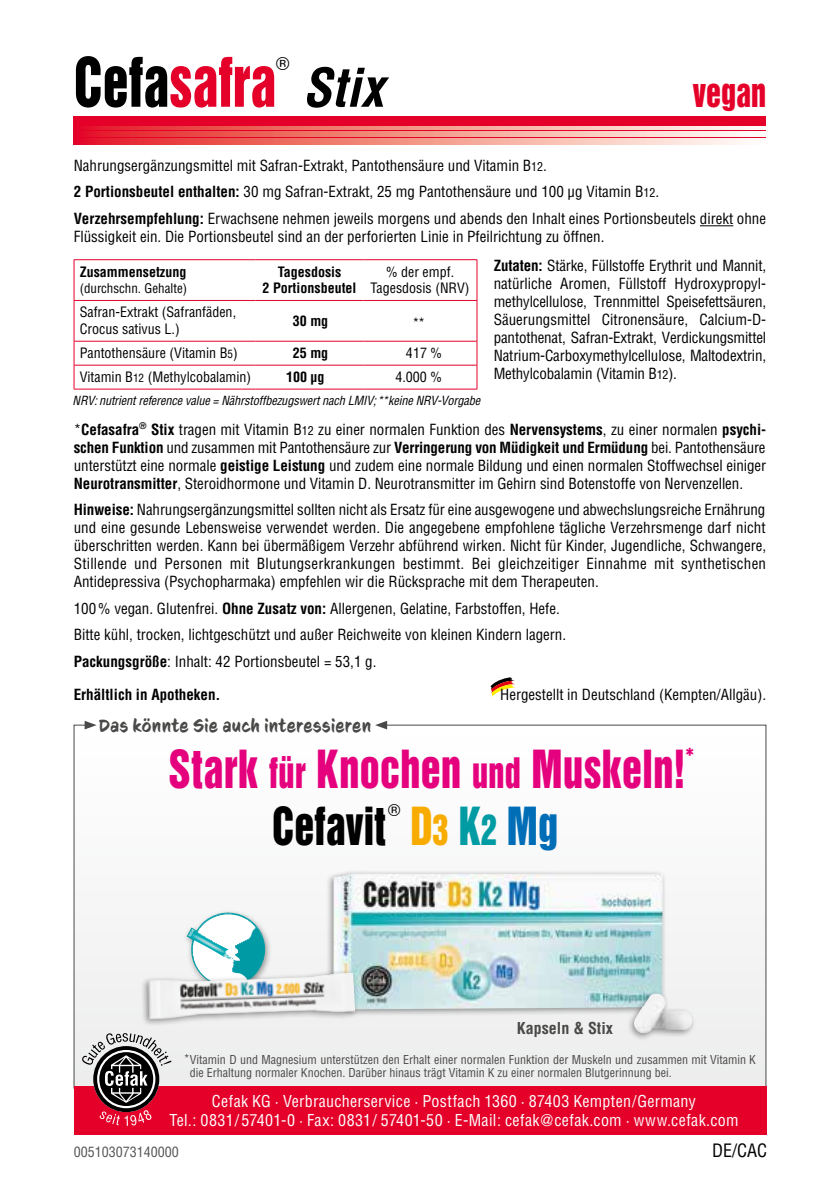
<style>
.page{position:relative;width:840px;height:1191px;background:#fff}
.page>*{position:absolute;margin:0;border:0;box-sizing:border-box;transform-origin:0 0}
.t1{font:62.4px "Helvetica Inserat";color:#e40029;scale:.83 1}
.t2{font:italic 700 condensed 52px "Helvetica";color:#000}
.t3{font:48px "Helvetica Inserat LT Pro";letter-spacing:.01em;color:#e5007d;scale:.83 1}
.t4{font:48px "Helvetica Inserat";color:#000;scale:.83 1}
.t5{font:48px "Helvetica Inserat";color:#006eb7;scale:.83 1}
.t6{font:36px "Helvetica Inserat";color:#e40029;scale:.83 1}
.t7{font:18px "CC Sign Language";letter-spacing:.045em;color:#494948}
.t8{font:condensed 18px "Helvetica";color:#000}
.t9{font:18px "Helvetica";color:#000}
.t10{font:16.6px "Helvetica";color:#000}
.t11{font:condensed 16px/19.2px "Helvetica";letter-spacing:.02em;color:#fff;text-align:center}
.t12{font:700 condensed 16px "Helvetica";color:#494948}
.t13{font:condensed 15px/18px "Helvetica";color:#000;text-align:justify}
.t14{font:700 condensed 15px "Helvetica";color:#000}
.t15{font:condensed 14px/16.8px "Helvetica";color:#000;text-align:center}
.t16{font:700 condensed 14px/16.8px "Helvetica";color:#000;text-align:center}
.t17{font:condensed 14px "Helvetica";color:#565656}
.t18{font:condensed 13px "Helvetica";color:#000}
.t19{font:italic condensed 12.4px "Helvetica";letter-spacing:-.01em;color:#000}
.t20{font:condensed 12px/13px "Helvetica";color:#494948}
.s1{color:#000}
.s2{font-size:12px}
.s3{font-weight:700}
.s4{font-size:11.2px}
.s5{font-size:38.4px}
.s6{color:#f8ac00}
.s7{font-size:38.4px;color:#f8ac00}
.s8{color:#009ba3}
.s9{font-size:38.4px;color:#009ba3}
</style>
<div class="page">
<hr style="left:699px;top:225px;width:33px;height:1px;background:#000">
<svg style="left:490px;top:677px;width:25px;height:20px"></svg>
<svg style="left:74px;top:116px;width:691px;height:23px;background:#e72441"></svg>
<svg style="left:74px;top:139px;width:666px;height:6px;background:#f18e87"></svg>
<svg style="left:74px;top:132px;width:691px;height:4px;background:#f2928b"></svg>
<svg style="left:74px;top:126px;width:691px;height:3px;background:#f2928b"></svg>
<svg style="left:75px;top:260px;width:401px;height:129px"></svg>
<hr style="left:74px;top:260px;width:1px;height:40px;background:#e40029">
<hr style="left:74px;top:259px;width:181px;height:1px;background:#e40029">
<hr style="left:255px;top:259px;width:108px;height:1px;background:#e40029">
<hr style="left:363px;top:259px;width:114px;height:1px;background:#e40029">
<hr style="left:476px;top:260px;width:1px;height:40px;background:#e40029">
<hr style="left:74px;top:301px;width:1px;height:40px;background:#e40029">
<hr style="left:74px;top:300px;width:181px;height:1px;background:#e40029">
<hr style="left:74px;top:341px;width:181px;height:1px;background:#e40029">
<hr style="left:255px;top:300px;width:108px;height:1px;background:#e40029">
<hr style="left:255px;top:341px;width:108px;height:1px;background:#e40029">
<hr style="left:363px;top:300px;width:114px;height:1px;background:#e40029">
<hr style="left:476px;top:301px;width:1px;height:40px;background:#e40029">
<hr style="left:363px;top:341px;width:114px;height:1px;background:#e40029">
<svg style="left:74px;top:341px;width:1px;height:48px"></svg>
<hr style="left:74px;top:365px;width:181px;height:1px;background:#e40029">
<hr style="left:74px;top:389px;width:181px;height:1px;background:#e40029">
<hr style="left:255px;top:365px;width:108px;height:1px;background:#e40029">
<hr style="left:255px;top:389px;width:108px;height:1px;background:#e40029">
<hr style="left:363px;top:365px;width:114px;height:1px;background:#e40029">
<svg style="left:476px;top:341px;width:1px;height:48px"></svg>
<hr style="left:363px;top:389px;width:114px;height:1px;background:#e40029">
<svg style="left:73px;top:724px;width:693px;height:364px"></svg>
<svg style="left:85px;top:721px;width:11px;height:8px"></svg>
<svg style="left:375px;top:721px;width:12px;height:8px"></svg>
<div style="left:74px;top:1086px;width:691px;height:48px;background:#e40029"></div>
<div style="left:325px;top:870px;width:341px;height:147px;background:#000;opacity:.4"></div>
<img style="left:333px;top:873px;width:329px;height:136px">
<div style="left:626px;top:989px;width:70px;height:52px;background:#000;opacity:.4"></div>
<img style="left:632px;top:993px;width:60px;height:40px">
<div style="left:183px;top:909px;width:89px;height:85px;background:#000;opacity:.4"></div>
<svg style="left:187px;top:913px;width:77px;height:56px"></svg>
<div style="left:140px;top:969px;width:218px;height:58px;background:#000;opacity:.4"></div>
<img style="left:148px;top:972px;width:207px;height:47px">
<svg style="left:81px;top:1032px;width:90px;height:93px"></svg>
<h1 class="t1" style="left:74px;top:45px;width:245px"><span class="s1">Cefa</span>safra</h1>
<p class="t9" style="left:276px;top:50px;width:15px">®</p>
<h2 class="t2" style="left:302px;top:55px;width:82px">Stix</h2>
<h3 class="t6" style="left:692px;top:71px;width:90px">vegan</h3>
<p class="t13" style="left:74px;top:152px;width:693px;line-height:26.6px;text-align:left">Nahrungsergänzungsmittel mit Safran-Extrakt, Pantothensäure und Vitamin B<span class="s2">12</span>.<br><span class="s3">2 Portionsbeutel enthalten:</span> 30 mg Safran-Extrakt, 25 mg Pantothensäure und 100 µg Vitamin B<span class="s2">12</span>.<br><span class="s3">Verzehrsempfehlung:</span> Erwachsene nehmen jeweils morgens und abends den Inhalt eines Portionsbeutels direkt ohne</p>
<p class="t13" style="left:74px;top:227px;width:532px">Flüssigkeit ein. Die Portionsbeutel sind an der perforierten Linie in Pfeilrichtung zu öffnen.</p>
<p class="t16" style="left:80px;top:263px;width:108px">Zusammensetzung</p>
<p class="t18" style="left:80px;top:280px;width:109px">(durchschn. Gehalte)</p>
<p class="t16" style="left:262px;top:263px;width:95px">Tagesdosis<br>2 Portionsbeutel</p>
<p class="t15" style="left:370px;top:263px;width:100px">% der empf.<br>Tagesdosis (NRV)</p>
<p class="t15" style="left:80px;top:304px;width:158px;text-align:left">Safran-Extrakt (Safranfäden,<br>Crocus sativus L.)</p>
<p class="t16" style="left:293px;top:312px;width:37px">30 mg</p>
<p class="t15" style="left:412px;top:314px;width:14px">**</p>
<p class="t15" style="left:80px;top:344px;width:160px">Pantothensäure (Vitamin B<span class="s4">5</span>)</p>
<p class="t16" style="left:293px;top:344px;width:37px">25 mg</p>
<p class="t15" style="left:406px;top:344px;width:38px">417 %</p>
<p class="t15" style="left:80px;top:368px;width:173px">Vitamin B<span class="s4">12</span> (Methylcobalamin)</p>
<p class="t16" style="left:286px;top:368px;width:40px">100 µg</p>
<p class="t15" style="left:395px;top:368px;width:48px">4.000 %</p>
<p class="t19" style="left:73px;top:393px;width:409px">NRV: nutrient reference value = Nährstoffbezugswert nach LMIV; **keine NRV-Vorgabe</p>
<p class="t13" style="left:493px;top:257px;width:274px"><span class="s3">Zutaten:</span> Stärke, Füllstoffe Erythrit und Mannit, natürliche Aromen, Füllstoff Hydroxypropyl&shy;methylcellulose, Trennmittel Speisefettsäuren, Säuerungsmittel Citronensäure, Calcium-D&shy;pantothenat, Safran-Extrakt, Verdickungsmittel Natrium-Carboxymethylcellulose, Maltodextrin, Methylcobalamin (Vitamin B<span class="s2">12</span>).</p>
<p class="t13" style="left:74px;top:420px;width:693px">*<span class="s3">Cefasafra</span><sup>®</sup> <span class="s3">Stix</span> tragen mit Vitamin B<span class="s2">12</span> zu einer normalen Funktion des <span class="s3">Nervensystems</span>, zu einer normalen <span class="s3">psychi&shy;schen Funktion</span> und zusammen mit Pantothensäure zur <span class="s3">Verringerung von Müdigkeit und Ermüdung</span> bei. Pantothensäure unterstützt eine normale <span class="s3">geistige Leistung</span> und zudem eine normale Bildung und einen normalen Stoffwechsel einiger <span class="s3">Neurotransmitter</span>, Steroidhormone und Vitamin D. Neurotransmitter im Gehirn sind Botenstoffe von Nervenzellen.</p>
<p class="t13" style="left:74px;top:500px;width:693px"><span class="s3">Hinweise:</span> Nahrungsergänzungsmittel sollten nicht als Ersatz für eine ausgewogene und abwechslungsreiche Ernährung und eine gesunde Lebensweise verwendet werden. Die angegebene empfohlene tägliche Verzehrsmenge darf nicht überschritten werden. Kann bei übermäßigem Verzehr abführend wirken. Nicht für Kinder, Jugendliche, Schwangere, Stillende und Personen mit Blutungserkrankungen bestimmt. Bei gleichzeitiger Einnahme mit synthetischen Antidepressiva (Psychopharmaka) empfehlen wir die Rücksprache mit dem Therapeuten.</p>
<p class="t13" style="left:74px;top:595px;width:493px;line-height:26.6px;text-align:left">100% vegan. Glutenfrei. <span class="s3">Ohne Zusatz von:</span> Allergenen, Gelatine, Farbstoffen, Hefe.<br>Bitte kühl, trocken, lichtgeschützt und außer Reichweite von kleinen Kindern lagern.<br><span class="s3">Packungsgröße</span>: Inhalt: 42 Portionsbeutel = 53,1 g.</p>
<p class="t14" style="left:74px;top:685px;width:148px">Erhältlich in Apotheken.</p>
<p class="t13" style="left:500px;top:686px;width:267px">Hergestellt in Deutschland (Kempten/Allgäu).</p>
<p class="t7" style="left:99px;top:715px;width:273px">Das könnte Sie auch interessieren</p>
<h3 class="t3" style="left:168px;top:740px;width:634px">Stark <span class="s5">für</span> Knochen <span class="s5">und</span> Muskeln!<sup>*</sup></h3>
<h3 class="t4" style="left:272px;top:798px;width:138px">Cefavit</h3>
<p class="t10" style="left:388px;top:797px;width:14px">®</p>
<h3 class="t5" style="left:410px;top:798px;width:179px"><span class="s6">D</span><span class="s7">3</span> <span class="s8">K</span><span class="s9">2</span> Mg</h3>
<p class="t12" style="left:516px;top:1017px;width:98px">Kapseln &amp; Stix</p>
<p class="t20" style="left:190px;top:1053px;width:567px;text-indent:-6px">*Vitamin D und Magnesium unterstützen den Erhalt einer normalen Funktion der Muskeln und zusammen mit Vitamin K die Erhaltung normaler Knochen. Darüber hinaus trägt Vitamin K zu einer normalen Blutgerinnung bei.</p>
<p class="t11" style="left:169px;top:1091px;width:570px">Cefak KG · Verbraucherservice · Postfach 1360 · 87403 Kempten/Germany<br>Tel.: 0831/57401-0 · Fax: 0831/ 57401-50 · E-Mail: cefak@cefak.com · www.cefak.com</p>
<p class="t17" style="left:74px;top:1143px;width:106px">005103073140000</p>
<p class="t8" style="left:711px;top:1139px;width:57px">DE/CAC</p>
</div>
